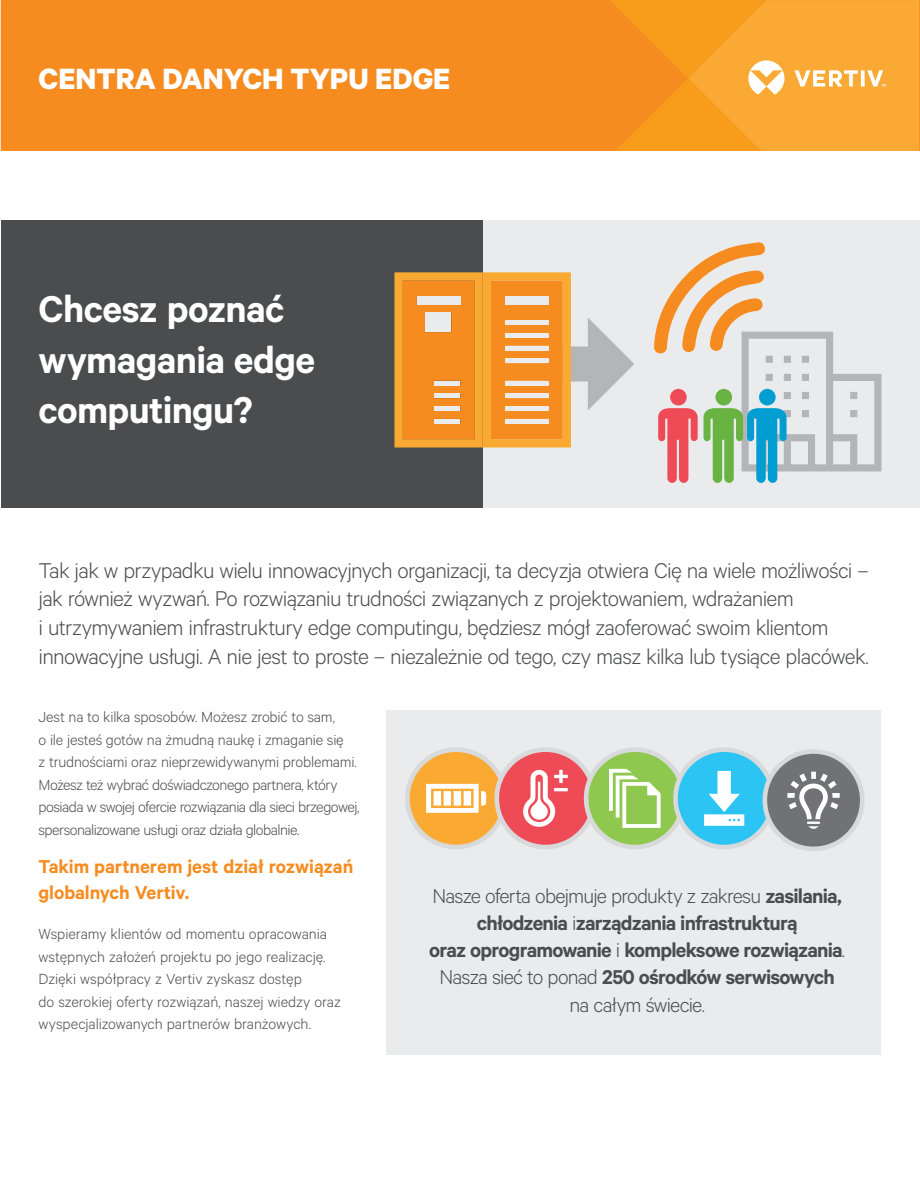
<style>
.page{position:relative;width:920px;height:1184px;background:#fff}
.page>*{position:absolute;margin:0;border:0;box-sizing:border-box;transform-origin:0 0}
.t1{font:600 42px/50.4px "Calibre";letter-spacing:-.015em;color:#fff}
.t2{font:700 33px "Calibre";color:#fff}
.t3{font:300 24px/28.8px "Calibre";letter-spacing:-.03em;color:#4b4c4d}
.t4{font:600 22.5px/27px "Calibre";letter-spacing:-.035em;color:#4b4c4d;text-align:center}
.t5{font:600 21px/25.2px "Calibre";letter-spacing:-.005em;color:#f68b1f}
.t6{font:300 16.5px/22.5px "Calibre";letter-spacing:-.015em;color:#4b4c4d}
.s1{font-weight:300}
</style>
<div class="page">
<div style="left:1px;top:0;width:608px;height:151px;background:#f68b1f"></div>
<div style="left:1px;top:220px;width:918px;height:288px;background:#eaebec"></div>
<div style="left:386px;top:710px;width:495px;height:344px;background:#eaebec"></div>
<div style="left:407px;top:749px;width:97px;height:98px;background:#faaa33;border-radius:50%"></div>
<div style="left:405px;top:747px;width:102px;height:102px;border:5px solid #d8d9db;border-radius:50%"></div>
<svg style="left:426px;top:784px;width:60px;height:28px"></svg>
<div style="left:496px;top:749px;width:98px;height:98px;background:#ef4b57;border-radius:50%"></div>
<div style="left:494px;top:747px;width:102px;height:102px;border:5px solid #d8d9db;border-radius:50%"></div>
<svg style="left:523px;top:770px;width:44px;height:56px"></svg>
<div style="left:586px;top:749px;width:97px;height:98px;background:#8fc84f;border-radius:50%"></div>
<div style="left:583px;top:747px;width:102px;height:102px;border:5px solid #d8d9db;border-radius:50%"></div>
<svg style="left:609px;top:769px;width:51px;height:58px"></svg>
<div style="left:675px;top:749px;width:97px;height:98px;background:#2bc4f3;border-radius:50%"></div>
<div style="left:673px;top:747px;width:102px;height:102px;border:5px solid #d8d9db;border-radius:50%"></div>
<svg style="left:704px;top:771px;width:40px;height:54px"></svg>
<div style="left:764px;top:751px;width:98px;height:98px;background:#717275;border-radius:50%"></div>
<div style="left:762px;top:749px;width:102px;height:102px;border:5px solid #d8d9db;border-radius:50%"></div>
<svg style="left:787px;top:771px;width:52px;height:57px"></svg>
<svg style="left:654px;top:242px;width:227px;height:241px"></svg>
<div style="left:1px;top:220px;width:481px;height:288px;background:#4b4c4d"></div>
<svg style="left:394px;top:272px;width:240px;height:175px"></svg>
<div style="left:425px;top:312px;width:26px;height:20px;background:#eaebec"></div>
<hr style="left:434px;top:381px;width:26px;height:4px;background:#eaebec">
<div style="left:434px;top:393px;width:26px;height:5px;background:#eaebec"></div>
<div style="left:434px;top:406px;width:26px;height:5px;background:#eaebec"></div>
<hr style="left:434px;top:419px;width:26px;height:4px;background:#eaebec">
<div style="left:417px;top:296px;width:43px;height:9px;background:#eaebec"></div>
<div style="left:505px;top:296px;width:43px;height:9px;background:#eaebec"></div>
<svg style="left:609px;top:0;width:311px;height:151px;background:#f9a431"></svg>
<h2 class="t2" style="left:39px;top:58px;width:413px">CENTRA DANYCH TYPU EDGE</h2>
<h1 class="t1" style="left:39px;top:283px;width:278px">Chcesz poznać wymagania edge computingu?</h1>
<p class="t3" style="left:39px;top:554px;width:831px">Tak jak w przypadku wielu innowacyjnych organizacji, ta decyzja otwiera Cię na wiele możliwości – jak również wyzwań. Po rozwiązaniu trudności związanych z projektowaniem, wdrażaniem<br>i utrzymywaniem infrastruktury edge computingu, będziesz mógł zaoferować swoim klientom innowacyjne usługi. A nie jest to proste – niezależnie od tego, czy masz kilka lub tysiące placówek.</p>
<p class="t6" style="left:39px;top:705px;width:322px">Jest na to kilka sposobów. Możesz zrobić to sam,<br>o ile jesteś gotów na żmudną naukę i zmaganie się<br>z trudnościami oraz nieprzewidywanymi problemami.<br>Możesz też wybrać doświadczonego partnera, który posiada w swojej ofercie rozwiązania dla sieci brzegowej, spersonalizowane usługi oraz działa globalnie.</p>
<p class="t5" style="left:39px;top:853px;width:316px">Takim partnerem jest dział rozwiązań globalnych Vertiv.</p>
<p class="t6" style="left:39px;top:922px;width:304px">Wspieramy klientów od momentu opracowania wstępnych założeń projektu po jego realizację.<br>Dzięki współpracy z Vertiv zyskasz dostęp<br>do szerokiej oferty rozwiązań, naszej wiedzy oraz wyspecjalizowanych partnerów branżowych.</p>
<h3 class="t4" style="left:429px;top:882px;width:417px"><span class="s1">Nasze oferta obejmuje produkty z zakresu</span> zasilania, chłodzenia <span class="s1">i</span>zarządzania infrastrukturą<br>oraz oprogramowanie <span class="s1">i</span> kompleksowe rozwiązania<span class="s1">.<br>Nasza sieć to ponad</span> 250 ośrodków serwisowych <span class="s1">na całym świecie.</span></h3>
</div>
